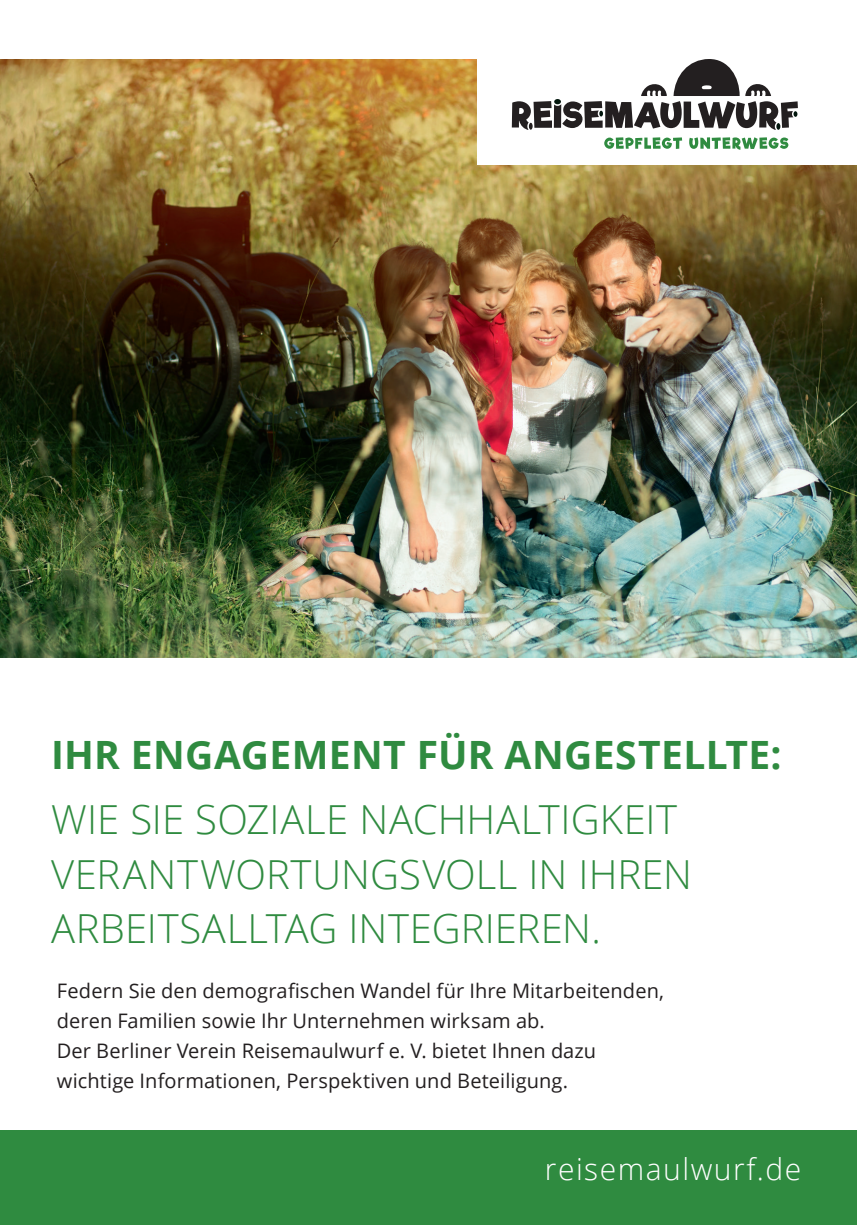
<style>
.page{position:relative;width:857px;height:1225px;background:#fff}
.page>*{position:absolute;margin:0;border:0;box-sizing:border-box;transform-origin:0 0}
.t1{font:300 40px/54px "Open Sans";letter-spacing:.005em;color:#2f8b40}
.t2{font:700 39px "Open Sans";letter-spacing:.005em;color:#2f8b40}
.t3{font:300 30px "Open Sans";letter-spacing:.05em;color:#fff}
.t4{font:20px/30px "Open Sans";letter-spacing:.005em;color:#231f20}
</style>
<div class="page">
<img style="left:0;top:60px;width:856px;height:598px">
<div style="left:477px;top:57px;width:379px;height:107px;background:#fff"></div>
<svg style="left:604px;top:137px;width:77px;height:12px"></svg>
<svg style="left:689px;top:137px;width:99px;height:13px"></svg>
<svg style="left:511px;top:59px;width:286px;height:71px"></svg>
<div style="left:0;top:1130px;width:856px;height:95px;background:#2f8b40"></div>
<h2 class="t2" style="left:51px;top:727px;width:731px">IHR ENGAGEMENT FÜR ANGESTELLTE:</h2>
<h1 class="t1" style="left:51px;top:792px;width:642px">WIE SIE SOZIALE NACHHALTIGKEIT<br>VERANTWORTUNGSVOLL IN IHREN<br>ARBEITSALLTAG INTEGRIEREN.</h1>
<p class="t4" style="left:57px;top:975px;width:608px">Federn Sie den demografischen Wandel für Ihre Mitarbeitenden, deren Familien sowie Ihr Unternehmen wirksam ab.<br>Der Berliner Verein Reisemaulwurf e. V. bietet Ihnen dazu wichtige Informationen, Perspektiven und Beteiligung.</p>
<h3 class="t3" style="left:544px;top:1148px;width:258px">reisemaulwurf.de</h3>
</div>
